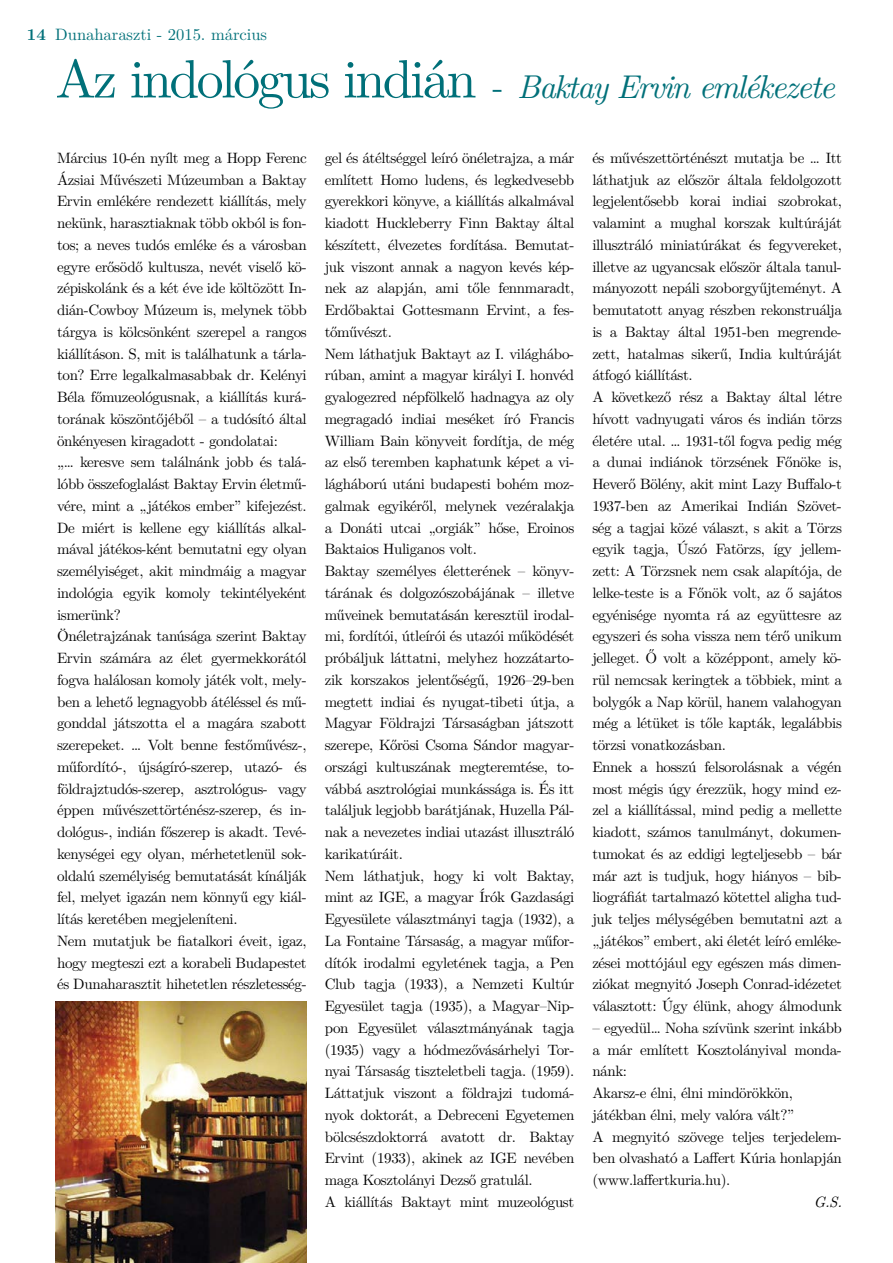
<style>
.page{position:relative;width:893px;height:1263px;background:#fff}
.page>*{position:absolute;margin:0;border:0;box-sizing:border-box;transform-origin:0 0}
.t1{font:italic 33px "LM Roman 10";letter-spacing:-.05em;color:#007079}
.t2{font:16.5px "LM Roman 10";color:#007079}
.t3{font:15px/21.8px "LM Roman 10";letter-spacing:-.025em;color:#000}
.t4{font:italic 15px "LM Roman 10";color:#000}
.s1{font-weight:700}
.s2{font-style:normal;font-size:54px}
.s3{font-style:normal}
</style>
<div class="page">
<img style="left:55px;top:1001px;width:252px;height:262px">
<p class="t2" style="left:27px;top:22px;width:242px"><span class="s1">14</span> Dunaharaszti - 2015. március</p>
<h1 class="t1" style="left:55px;top:60px;width:781px"><span class="s2">Az indológus indián</span> <span class="s3">-</span> Baktay Ervin emlékezete</h1>
<p class="t3" style="left:57px;top:146px;width:251px">Március 10-én nyílt meg a Hopp Ferenc Ázsiai Művészeti Múzeumban a Baktay Ervin emlékére rendezett kiállítás, mely nekünk, harasztiaknak több okból is fon&shy;tos; a neves tudós emléke és a városban egyre erősödő kultusza, nevét viselő kö&shy;zépiskolánk és a két éve ide költözött In&shy;dián-Cowboy Múzeum is, melynek több tárgya is kölcsönként szerepel a rangos kiállításon. S, mit is találhatunk a tárla&shy;ton? Erre legalkalmasabbak dr. Kelényi Béla főmuzeológusnak, a kiállítás kurá&shy;torának köszöntőjéből – a tudósító által önkényesen kiragadott - gondolatai:<br>„… keresve sem találnánk jobb és talá&shy;lóbb összefoglalást Baktay Ervin életmű&shy;vére, mint a „játékos ember” kifejezést.<br>De miért is kellene egy kiállítás alkal&shy;mával játékos-ként bemutatni egy olyan személyiséget, akit mindmáig a magyar indológia egyik komoly tekintélyeként ismerünk?<br>Önéletrajzának tanúsága szerint Baktay Ervin számára az élet gyermekkorától fogva halálosan komoly játék volt, mely&shy;ben a lehető legnagyobb átéléssel és mű&shy;gonddal játszotta el a magára szabott szerepeket. … Volt benne festőművész-, műfordító-, újságíró-szerep, utazó- és földrajztudós-szerep, asztrológus- vagy éppen művészettörténész-szerep, és in&shy;dológus-, indián főszerep is akadt. Tevé&shy;kenységei egy olyan, mérhetetlenül sok&shy;oldalú személyiség bemutatását kínálják fel, melyet igazán nem könnyű egy kiál&shy;lítás keretében megjeleníteni.<br>Nem mutatjuk be fiatalkori éveit, igaz, hogy megteszi ezt a korabeli Budapestet és Dunaharasztit hihetetlen részletesség-</p>
<p class="t3" style="left:325px;top:146px;width:251px">gel és átéltséggel leíró önéletrajza, a már említett Homo ludens, és legkedvesebb gyerekkori könyve, a kiállítás alkalmával kiadott Huckleberry Finn Baktay által készített, élvezetes fordítása. Bemutat&shy;juk viszont annak a nagyon kevés kép&shy;nek az alapján, ami tőle fennmaradt, Erdőbaktai Gottesmann Ervint, a fes&shy;tőművészt.<br>Nem láthatjuk Baktayt az I. világhábo&shy;rúban, amint a magyar királyi I. honvéd gyalogezred népfölkelő hadnagya az oly megragadó indiai meséket író Francis William Bain könyveit fordítja, de még az első teremben kaphatunk képet a vi&shy;lágháború utáni budapesti bohém moz&shy;galmak egyikéről, melynek vezéralakja a Donáti utcai „orgiák” hőse, Eroinos Baktaios Huliganos volt.<br>Baktay személyes életterének – könyv&shy;tárának és dolgozószobájának – illetve műveinek bemutatásán keresztül irodal&shy;mi, fordítói, útleírói és utazói működését próbáljuk láttatni, melyhez hozzátarto&shy;zik korszakos jelentőségű, 1926–29-ben megtett indiai és nyugat-tibeti útja, a Magyar Földrajzi Társaságban játszott szerepe, Kőrösi Csoma Sándor magyar&shy;országi kultuszának megteremtése, to&shy;vábbá asztrológiai munkássága is. És itt találjuk legjobb barátjának, Huzella Pál&shy;nak a nevezetes indiai utazást illusztráló karikatúráit.<br>Nem láthatjuk, hogy ki volt Baktay, mint az IGE, a magyar Írók Gazdasági Egyesülete választmányi tagja (1932), a La Fontaine Társaság, a magyar műfor&shy;dítók irodalmi egyletének tagja, a Pen Club tagja (1933), a Nemzeti Kultúr Egyesület tagja (1935), a Magyar–Nip&shy;pon Egyesület választmányának tagja (1935) vagy a hódmezővásárhelyi Tor&shy;nyai Társaság tiszteletbeli tagja. (1959).<br>Láttatjuk viszont a földrajzi tudomá&shy;nyok doktorát, a Debreceni Egyetemen bölcsészdoktorrá avatott dr. Baktay Ervint (1933), akinek az IGE nevében maga Kosztolányi Dezső gratulál.<br>A kiállítás Baktayt mint muzeológust</p>
<p class="t3" style="left:592px;top:146px;width:251px">és művészettörténészt mutatja be … Itt láthatjuk az először általa feldolgozott legjelentősebb korai indiai szobrokat, valamint a mughal korszak kultúráját illusztráló miniatúrákat és fegyvereket, illetve az ugyancsak először általa tanul&shy;mányozott nepáli szoborgyűjteményt. A bemutatott anyag részben rekonstruálja is a Baktay által 1951-ben megrende&shy;zett, hatalmas sikerű, India kultúráját átfogó kiállítást.<br>A következő rész a Baktay által létre hívott vadnyugati város és indián törzs életére utal. … 1931-től fogva pedig még a dunai indiánok törzsének Főnöke is, Heverő Bölény, akit mint Lazy Buffalo-t 1937-ben az Amerikai Indián Szövet&shy;ség a tagjai közé választ, s akit a Törzs egyik tagja, Úszó Fatörzs, így jellem&shy;zett: A Törzsnek nem csak alapítója, de lelke-teste is a Főnök volt, az ő sajátos egyénisége nyomta rá az együttesre az egyszeri és soha vissza nem térő unikum jelleget. Ő volt a középpont, amely kö&shy;rül nemcsak keringtek a többiek, mint a bolygók a Nap körül, hanem valahogyan még a létüket is tőle kapták, legalábbis törzsi vonatkozásban.<br>Ennek a hosszú felsorolásnak a végén most mégis úgy érezzük, hogy mind ez&shy;zel a kiállítással, mind pedig a mellette kiadott, számos tanulmányt, dokumen&shy;tumokat és az eddigi legteljesebb – bár már azt is tudjuk, hogy hiányos – bib&shy;liográfiát tartalmazó kötettel aligha tud&shy;juk teljes mélységében bemutatni azt a „játékos” embert, aki életét leíró emléke&shy;zései mottójául egy egészen más dimen&shy;ziókat megnyitó Joseph Conrad-idézetet választott: Úgy élünk, ahogy álmodunk</p>
<p class="t3" style="left:592px;top:1016px;width:251px">– egyedül… Noha szívünk szerint inkább a már említett Kosztolányival monda&shy;nánk:<br>Akarsz-e élni, élni mindörökkön, játékban élni, mely valóra vált?”<br>A megnyitó szövege teljes terjedelem&shy;ben olvasható a Laffert Kúria honlapján (www.laffertkuria.hu).</p>
<p class="t4" style="left:814px;top:1190px;width:30px">G.S.</p>
</div>
